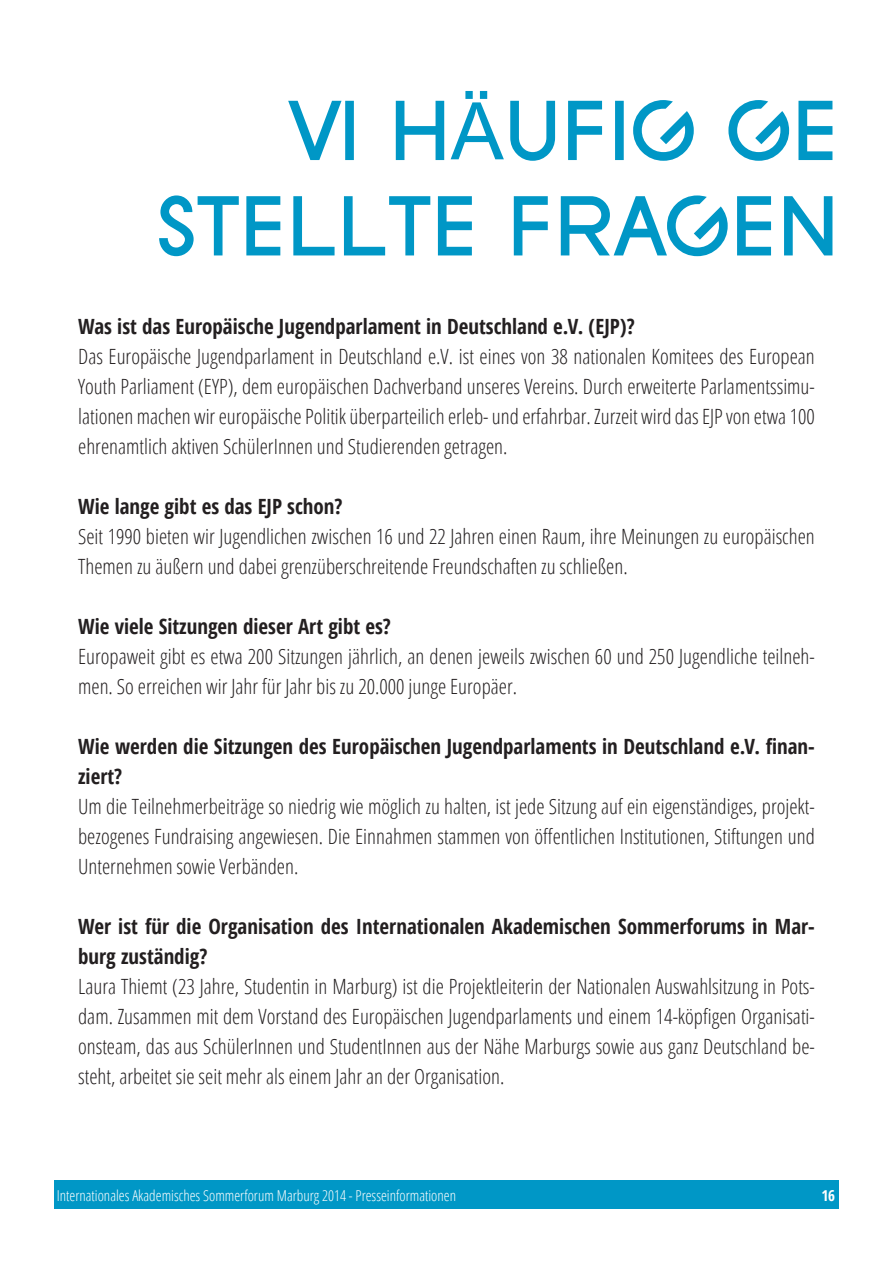
<style>
.page{position:relative;width:893px;height:1263px;background:#fff}
.page>*{position:absolute;margin:0;border:0;box-sizing:border-box;transform-origin:0 0}
.t1{font:300 condensed 21px/30px "Open Sans";color:#231f20;text-align:justify}
.t2{font:700 condensed 21px/30px "Open Sans";color:#231f20}
.t3{font:300 condensed 15px "Open Sans";color:#fff}
.t4{font:700 condensed 15px "Open Sans";color:#fff}
</style>
<div class="page">
<div style="left:54px;top:1181px;width:785px;height:28px;background:#0097c6"></div>
<svg style="left:159px;top:195px;width:673px;height:61px"></svg>
<svg style="left:288px;top:91px;width:544px;height:70px"></svg>
<p class="t2" style="left:78px;top:311px;width:558px">Was ist das Europäische Jugendparlament in Deutschland e.V. (EJP)?</p>
<p class="t1" style="left:78px;top:341px;width:738px">Das Europäische Jugendparlament in Deutschland e.V. ist eines von 38 nationalen Komitees des European Youth Parliament (EYP), dem europäischen Dachverband unseres Vereins. Durch erweiterte Parlamentssimu&shy;lationen machen wir europäische Politik überparteilich erleb- und erfahrbar. Zurzeit wird das EJP von etwa 100 ehrenamtlich aktiven SchülerInnen und Studierenden getragen.</p>
<p class="t2" style="left:78px;top:491px;width:266px">Wie lange gibt es das EJP schon?</p>
<p class="t1" style="left:78px;top:521px;width:738px">Seit 1990 bieten wir Jugendlichen zwischen 16 und 22 Jahren einen Raum, ihre Meinungen zu europäischen<br>Themen zu äußern und dabei grenzüberschreitende Freundschaften zu schließen.</p>
<p class="t2" style="left:78px;top:611px;width:314px">Wie viele Sitzungen dieser Art gibt es?</p>
<p class="t1" style="left:78px;top:641px;width:738px">Europaweit gibt es etwa 200 Sitzungen jährlich, an denen jeweils zwischen 60 und 250 Jugendliche teilneh&shy;men. So erreichen wir Jahr für Jahr bis zu 20.000 junge Europäer.</p>
<p class="t2" style="left:78px;top:731px;width:738px">Wie werden die Sitzungen des Europäischen Jugendparlaments in Deutschland e.V. finan&shy;ziert?</p>
<p class="t1" style="left:78px;top:791px;width:738px">Um die Teilnehmerbeiträge so niedrig wie möglich zu halten, ist jede Sitzung auf ein eigenständiges, projekt&shy;bezogenes Fundraising angewiesen. Die Einnahmen stammen von öffentlichen Institutionen, Stiftungen und Unternehmen sowie Verbänden.</p>
<p class="t2" style="left:78px;top:911px;width:738px">Wer ist für die Organisation des Internationalen Akademischen Sommerforums in Mar&shy;burg zuständig?</p>
<p class="t1" style="left:78px;top:971px;width:738px">Laura Thiemt (23 Jahre, Studentin in Marburg) ist die Projektleiterin der Nationalen Auswahlsitzung in Pots&shy;dam. Zusammen mit dem Vorstand des Europäischen Jugendparlaments und einem 14-köpfigen Organisati&shy;onsteam, das aus SchülerInnen und StudentInnen aus der Nähe Marburgs sowie aus ganz Deutschland be&shy;steht, arbeitet sie seit mehr als einem Jahr an der Organisation.</p>
<p class="t3" style="left:57px;top:1185px;width:401px">Internationales Akademisches Sommerforum Marburg 2014 - Presseinformationen</p>
<p class="t4" style="left:821px;top:1185px;width:15px">16</p>
</div>
